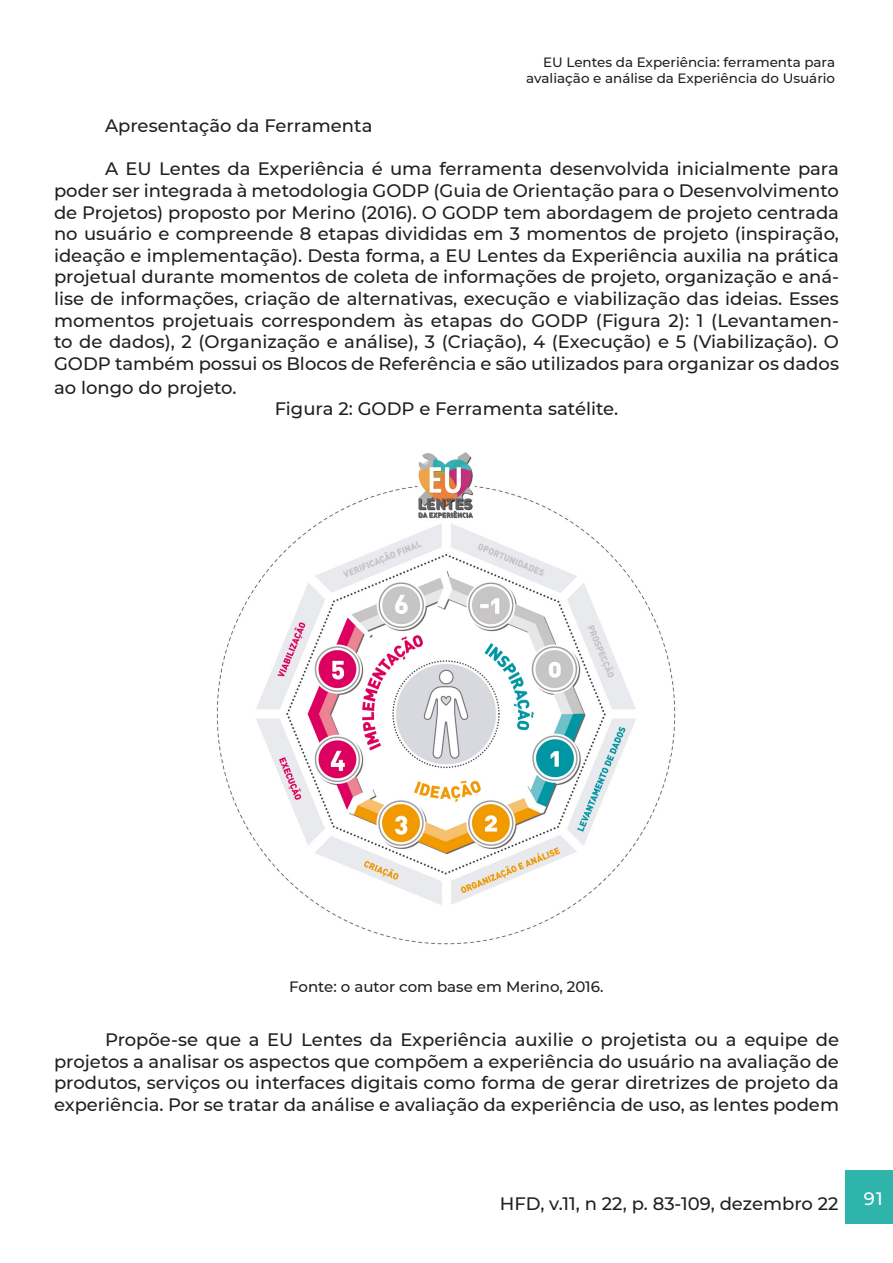
<style>
.page{position:relative;width:893px;height:1263px;background:#fff}
.page>*{position:absolute;margin:0;border:0;box-sizing:border-box;transform-origin:0 0}
.Textoo{font:500 18px/21.6px "Montserrat";color:#231f20;text-align:justify}
.titulo_de_figura{font:500 18px "Montserrat";color:#231f20}
.t1{font:500 18px "Montserrat";color:#fff}
.legenda{font:500 15px "Montserrat";color:#231f20}
.t2{font:500 13.5px/16.2px "Montserrat";color:#231f20;text-align:right}
</style>
<div class="page">
<div style="left:846px;top:1170px;width:47px;height:54px;background:#2eb4ab"></div>
<img style="left:216px;top:452px;width:460px;height:493px">
<p class="t2" style="left:526px;top:54px;width:310px">EU Lentes da Experiência: ferramenta para avaliação e análise da Experiência do Usuário</p>
<p class="Textoo" style="left:105px;top:114px;width:269px">Apresentação da Ferramenta</p>
<p class="Textoo" style="left:54px;top:158px;width:786px;text-indent:51px">A EU Lentes da Experiência é uma ferramenta desenvolvida inicialmente para poder ser integrada à metodologia GODP (Guia de Orientação para o Desenvolvimento de Projetos) proposto por Merino (2016). O GODP tem abordagem de projeto centrada no usuário e compreende 8 etapas divididas em 3 momentos de projeto (inspiração, ideação e implementação). Desta forma, a EU Lentes da Experiência auxilia na prática projetual durante momentos de coleta de informações de projeto, organização e aná&shy;lise de informações, criação de alternativas, execução e viabilização das ideias. Esses momentos projetuais correspondem às etapas do GODP (Figura 2): 1 (Levantamen&shy;to de dados), 2 (Organização e análise), 3 (Criação), 4 (Execução) e 5 (Viabilização). O GODP também possui os Blocos de Referência e são utilizados para organizar os dados</p>
<p class="Textoo" style="left:54px;top:376px;width:184px">ao longo do projeto.</p>
<p class="titulo_de_figura" style="left:275px;top:396px;width:345px">Figura 2: GODP e Ferramenta satélite.</p>
<p class="legenda" style="left:289px;top:976px;width:316px">Fonte: o autor com base em Merino, 2016.</p>
<p class="Textoo" style="left:54px;top:1028px;width:786px;text-indent:51px">Propõe-se que a EU Lentes da Experiência auxilie o projetista ou a equipe de projetos a analisar os aspectos que compõem a experiência do usuário na avaliação de produtos, serviços ou interfaces digitais como forma de gerar diretrizes de projeto da experiência. Por se tratar da análise e avaliação da experiência de uso, as lentes podem</p>
<p class="Textoo" style="left:500px;top:1192px;width:340px">HFD, v.11, n 22, p. 83-109, dezembro 22</p>
<p class="t1" style="left:864px;top:1186px;width:21px">91</p>
</div>
